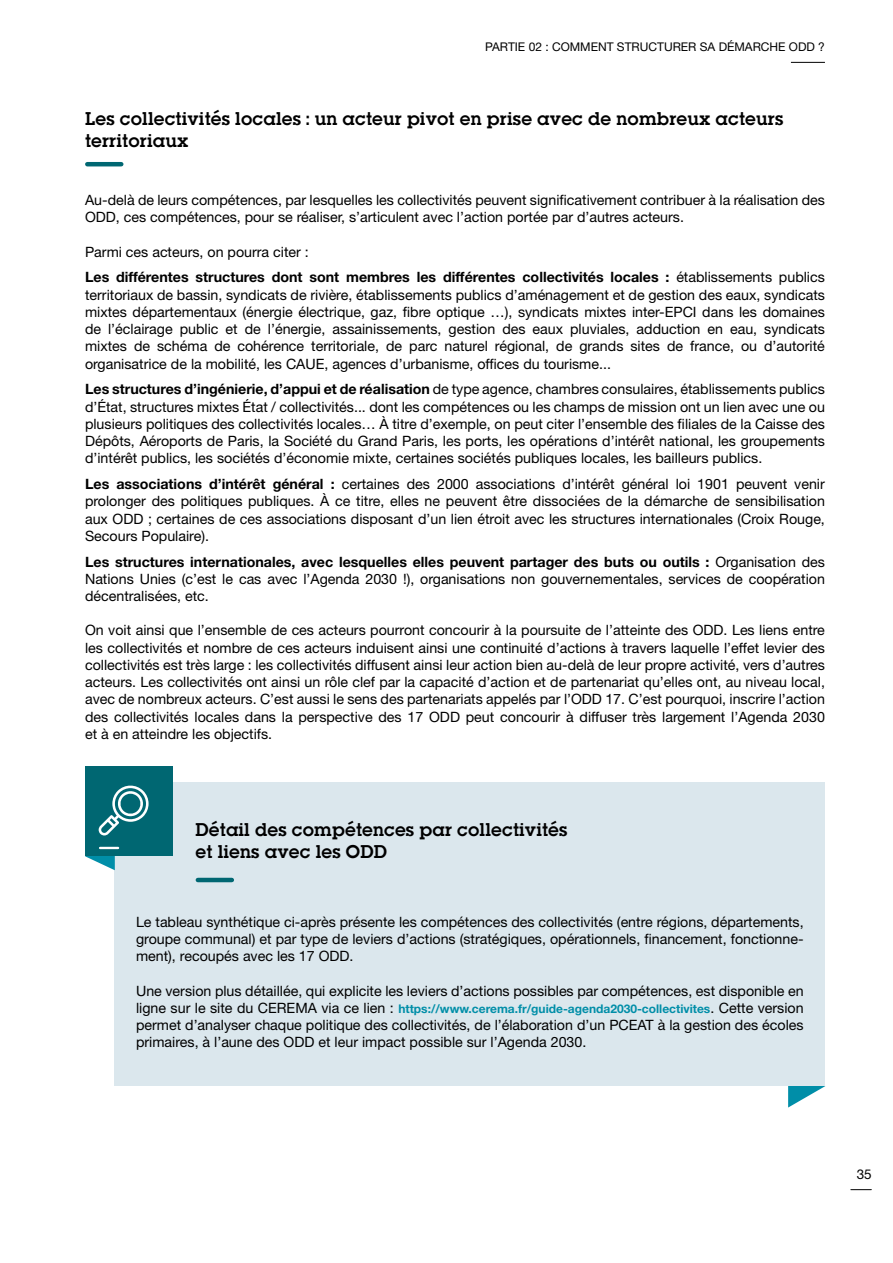
<style>
.page{position:relative;width:893px;height:1263px;background:#fff}
.page>*{position:absolute;margin:0;border:0;box-sizing:border-box;transform-origin:0 0}
.t1{font:16.5px/22.5px "Lubalin Demi";color:#000}
.t2{font:14.25px/17.2px "Helvetica Neue LT Std";color:#000;text-align:justify}
.t3{font:700 14.25px/25.8px "Helvetica Neue LT Std";color:#000}
.t4{font:13.5px "Helvetica Neue LT Std";color:#000}
.t5{font:700 12px "Helvetica Neue LT Std";color:#008ea8}
.t6{font:12px "Helvetica Neue LT Std";color:#000}
.s1{font-weight:400}
.s2{font-weight:700}
.s3{font-weight:400;font-size:14.25px;color:#000}
</style>
<div class="page">
<svg style="left:851px;top:1189px;width:20px;height:1px"></svg>
<hr style="left:791px;top:62px;width:34px;height:1px;background:#000">
<hr style="left:87px;top:162px;width:34px;height:4px;background:#006772">
<svg style="left:788px;top:1086px;width:37px;height:21px"></svg>
<div style="left:115px;top:783px;width:710px;height:303px;background:#dbe7ed"></div>
<hr style="left:198px;top:878px;width:34px;height:4px;background:#006772">
<div style="left:85px;top:766px;width:88px;height:90px;background:#006772"></div>
<svg style="left:85px;top:846px;width:33px;height:24px"></svg>
<svg style="left:99px;top:785px;width:50px;height:50px"></svg>
<p class="t6" style="left:485px;top:40px;width:341px">PARTIE 02 : COMMENT STRUCTURER SA DÉMARCHE ODD ?</p>
<p class="t1" style="left:85px;top:107px;width:700px">Les collectivités locales : un acteur pivot en prise avec de nombreux acteurs territoriaux</p>
<p class="t2" style="left:85px;top:191px;width:741px">Au-delà de leurs compétences, par lesquelles les collectivités peuvent significativement contribuer à la réalisation des<br>ODD, ces compétences, pour se réaliser, s’articulent avec l’action portée par d’autres acteurs.</p>
<p class="t3" style="left:85px;top:238px;width:741px"><span class="s1">Parmi ces acteurs, on pourra citer :<br></span>Les différentes structures dont sont membres les différentes collectivités locales : <span class="s1">établissements publics</span></p>
<p class="t2" style="left:85px;top:286px;width:741px">territoriaux de bassin, syndicats de rivière, établissements publics d’aménagement et de gestion des eaux, syndicats mixtes départementaux (énergie électrique, gaz, fibre optique …), syndicats mixtes inter-EPCI dans les domaines de l’éclairage public et de l’énergie, assainissements, gestion des eaux pluviales, adduction en eau, syndicats mixtes de schéma de cohérence territoriale, de parc naturel régional, de grands sites de france, ou d’autorité organisatrice de la mobilité, les CAUE, agences d’urbanisme, offices du tourisme...</p>
<p class="t2" style="left:85px;top:380px;width:741px"><span class="s2">Les structures d’ingénierie, d’appui et de réalisation</span> de type agence, chambres consulaires, établissements publics d’État, structures mixtes État / collectivités... dont les compétences ou les champs de mission ont un lien avec une ou plusieurs politiques des collectivités locales… À titre d’exemple, on peut citer l’ensemble des filiales de la Caisse des Dépôts, Aéroports de Paris, la Société du Grand Paris, les ports, les opérations d’intérêt national, les groupements d’intérêt publics, les sociétés d’économie mixte, certaines sociétés publiques locales, les bailleurs publics.</p>
<p class="t2" style="left:85px;top:475px;width:741px"><span class="s2">Les associations d’intérêt général :</span> certaines des 2000 associations d’intérêt général loi 1901 peuvent venir prolonger des politiques publiques. À ce titre, elles ne peuvent être dissociées de la démarche de sensibilisation aux ODD ; certaines de ces associations disposant d’un lien étroit avec les structures internationales (Croix Rouge, Secours Populaire).</p>
<p class="t2" style="left:85px;top:553px;width:741px"><span class="s2">Les structures internationales, avec lesquelles elles peuvent partager des buts ou outils :</span> Organisation des Nations Unies (c’est le cas avec l’Agenda 2030 !), organisations non gouvernementales, services de coopération décentralisées, etc.</p>
<p class="t2" style="left:85px;top:621px;width:741px">On voit ainsi que l’ensemble de ces acteurs pourront concourir à la poursuite de l’atteinte des ODD. Les liens entre les collectivités et nombre de ces acteurs induisent ainsi une continuité d’actions à travers laquelle l’effet levier des collectivités est très large : les collectivités diffusent ainsi leur action bien au-delà de leur propre activité, vers d’autres acteurs. Les collectivités ont ainsi un rôle clef par la capacité d’action et de partenariat qu’elles ont, au niveau local, avec de nombreux acteurs. C’est aussi le sens des partenariats appelés par l’ODD 17. C’est pourquoi, inscrire l’action des collectivités locales dans la perspective des 17 ODD peut concourir à diffuser très largement l’Agenda 2030 et à en atteindre les objectifs.</p>
<p class="t1" style="left:196px;top:818px;width:374px">Détail des compétences par collectivités et liens avec les ODD</p>
<p class="t2" style="left:136px;top:913px;width:669px">Le tableau synthétique ci-après présente les compétences des collectivités (entre régions, départements, groupe communal) et par type de leviers d’actions (stratégiques, opérationnels, financement, fonctionne&shy;ment), recoupés avec les 17 ODD.</p>
<p class="t2" style="left:136px;top:982px;width:669px">Une version plus détaillée, qui explicite les leviers d’actions possibles par compétences, est disponible en</p>
<p class="t5" style="left:136px;top:1001px;width:669px"><span class="s3">ligne sur le site du CEREMA via ce lien :</span> https://www.cerema.fr/guide-agenda2030-collectivites<span class="s3">. Cette version</span></p>
<p class="t2" style="left:136px;top:1016px;width:669px">permet d’analyser chaque politique des collectivités, de l’élaboration d’un PCEAT à la gestion des écoles primaires, à l’aune des ODD et leur impact possible sur l’Agenda 2030.</p>
<p class="t4" style="left:857px;top:1166px;width:17px">35</p>
</div>
